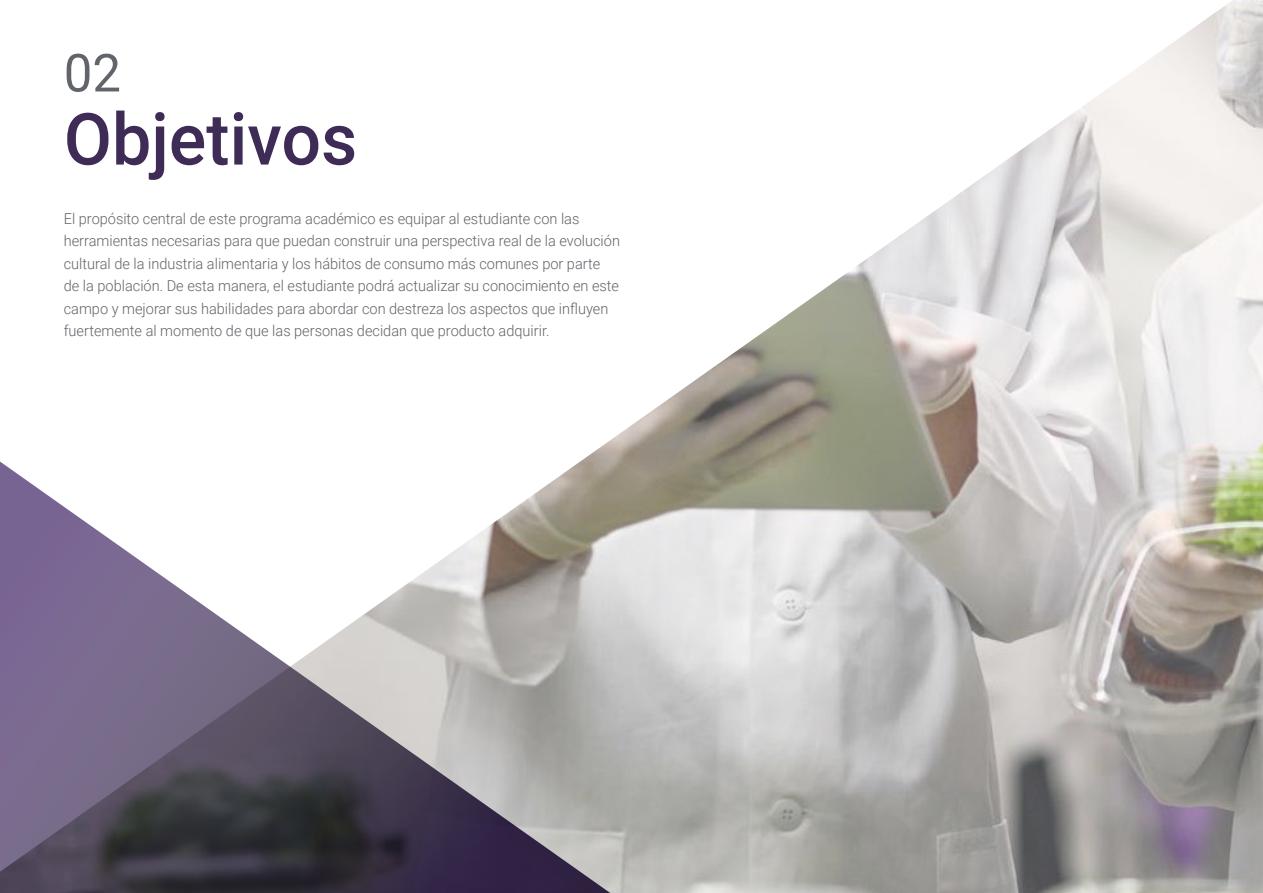
<style>
.page{position:relative;width:1263px;height:893px;background:#fff}
.page>*{position:absolute;margin:0;border:0;box-sizing:border-box;transform-origin:0 0}
.t1{font:500 72px "Roboto";color:#3e2b56}
.t2{font:52.5px "Roboto";color:#61646a}
.t3{font:300 15px/22.5px "Roboto";color:#61646a}
</style>
<div class="page">
<img style="left:602px;top:0;width:661px;height:893px">
<svg style="left:0;top:446px;width:640px;height:447px"></svg>
<h2 class="t2" style="left:64px;top:36px;width:59px">02</h2>
<h1 class="t1" style="left:64px;top:89px;width:295px">Objetivos</h1>
<p class="t3" style="left:64px;top:207px;width:558px">El propósito central de este programa académico es equipar al estudiante con las herramientas necesarias para que puedan construir una perspectiva real de la evolución cultural de la industria alimentaria y los hábitos de consumo más comunes por parte<br>de la población. De esta manera, el estudiante podrá actualizar su conocimiento en este campo y mejorar sus habilidades para abordar con destreza los aspectos que influyen fuertemente al momento de que las personas decidan que producto adquirir.</p>
</div>
